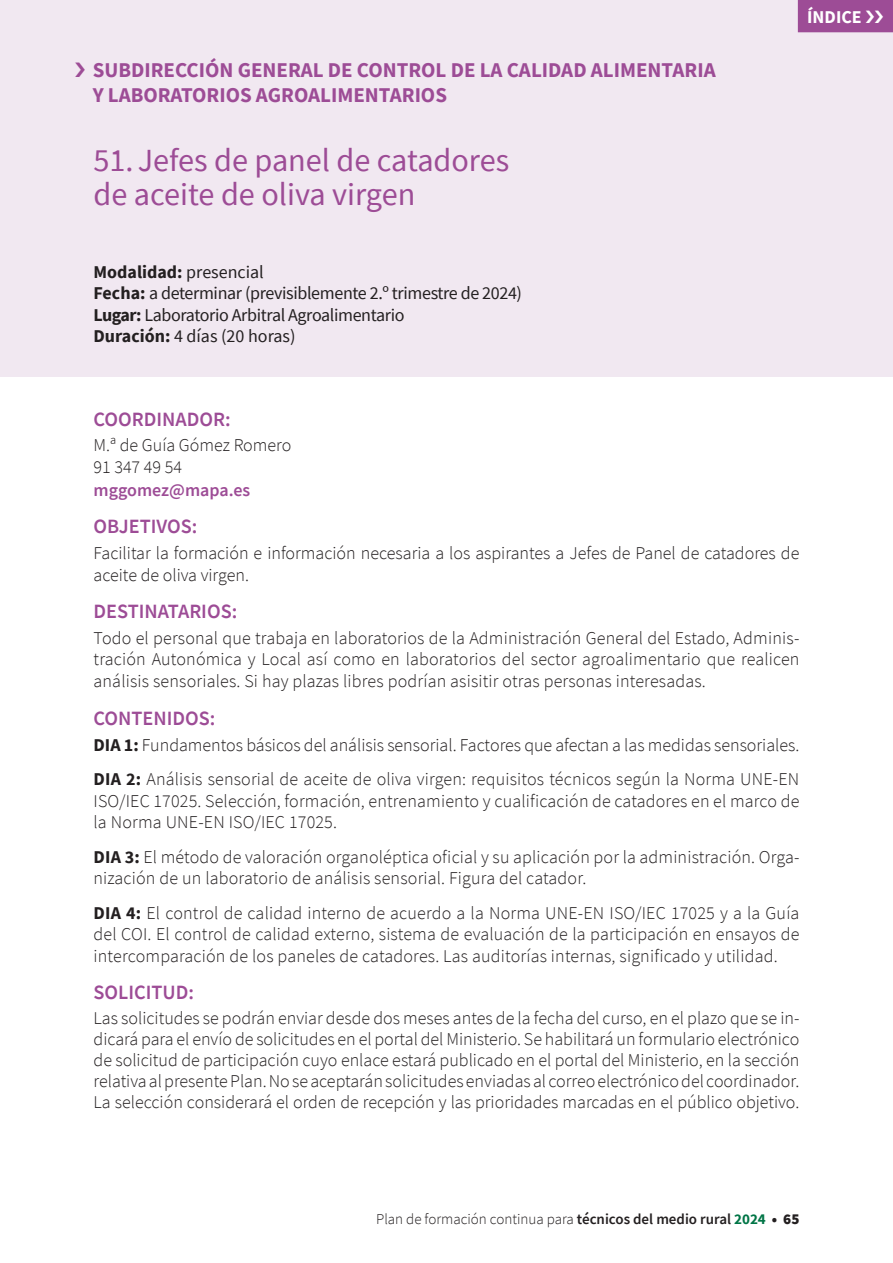
<style>
.page{position:relative;width:893px;height:1263px;background:#fff}
.page>*{position:absolute;margin:0;border:0;box-sizing:border-box;transform-origin:0 0}
.t1{font:32.25px/34.5px "Source Sans Pro";color:#9d4c96}
.Titulo_subdireccion{font:700 21px/25.2px "Source Sans Pro";color:#9d4c96}
.Título_apartado_fich{font:600 20.25px "Source Sans Pro";color:#9d4c96}
.Texto_ficha{font:300 18px/21.6px "Source Sans Pro";color:#231f20;text-align:justify}
.Datos_ficha{font:18px/21.6px "Source Sans Pro";letter-spacing:-.02em;color:#231f20}
.Datos_ficha-2{font:18px "Source Sans Pro";color:#231f20}
.Texto_ficha-2{font:600 18px "Source Sans Pro";color:#9d4c96}
.Texto_ficha-3{font:700 18px "Source Sans Pro";color:#fff}
.t2{font:300 15px "Source Sans Pro";color:#231f20}
.s1{font-weight:700}
.s2{font-weight:600}
.s3{font-weight:700;color:#007546}
.s4{font-weight:900}
</style>
<div class="page">
<div style="left:0;top:0;width:893px;height:376px;background:#f1e8f1"></div>
<div style="left:798px;top:0;width:95px;height:32px;background:#9d4c96"></div>
<p class="Titulo_subdireccion" style="left:93px;top:57px;width:624px;text-indent:-18px">❯ SUBDIRECCIÓN GENERAL DE CONTROL DE LA CALIDAD ALIMENTARIA<br>Y LABORATORIOS AGROALIMENTARIOS</p>
<p class="t1" style="left:94px;top:143px;width:417px">51. Jefes de panel de catadores de aceite de oliva virgen</p>
<p class="Datos_ficha" style="left:94px;top:261px;width:430px"><span class="s1">Modalidad:</span> presencial<br><span class="s1">Fecha:</span> a determinar (previsiblemente 2.º trimestre de 2024)</p>
<p class="Datos_ficha" style="left:94px;top:304px;width:313px"><span class="s1">Lugar:</span> Laboratorio Arbitral Agroalimentario</p>
<p class="Datos_ficha-2" style="left:94px;top:325px;width:204px"><span class="s1">Duración:</span> 4 días (20 horas)</p>
<p class="Texto_ficha-3" style="left:807px;top:5px;width:78px">ÍNDICE ❯❯</p>
<p class="Título_apartado_fich" style="left:94px;top:405px;width:139px">COORDINADOR:</p>
<p class="Texto_ficha" style="left:94px;top:435px;width:199px">M.ª de Guía Gómez Romero<br>91 347 49 54</p>
<p class="Texto_ficha-2" style="left:94px;top:479px;width:158px">mggomez@mapa.es</p>
<p class="Título_apartado_fich" style="left:94px;top:513px;width:105px">OBJETIVOS:</p>
<p class="Texto_ficha" style="left:94px;top:543px;width:707px">Facilitar la formación e información necesaria a los aspirantes a Jefes de Panel de catadores de aceite de oliva virgen.</p>
<p class="Título_apartado_fich" style="left:94px;top:598px;width:145px">DESTINATARIOS:</p>
<p class="Texto_ficha" style="left:94px;top:627px;width:707px">Todo el personal que trabaja en laboratorios de la Administración General del Estado, Adminis&shy;tración Autonómica y Local así como en laboratorios del sector agroalimentario que realicen análisis sensoriales. Si hay plazas libres podrían asisitir otras personas interesadas.</p>
<p class="Título_apartado_fich" style="left:94px;top:705px;width:123px">CONTENIDOS:</p>
<p class="Texto_ficha" style="left:94px;top:734px;width:707px"><span class="s1">DIA 1:</span> Fundamentos básicos del análisis sensorial. Factores que afectan a las medidas sensoriales.</p>
<p class="Texto_ficha" style="left:94px;top:768px;width:707px"><span class="s1">DIA 2:</span> Análisis sensorial de aceite de oliva virgen: requisitos técnicos según la Norma UNE-EN ISO/IEC 17025. Selección, formación, entrenamiento y cualificación de catadores en el marco de la Norma UNE-EN ISO/IEC 17025.</p>
<p class="Texto_ficha" style="left:94px;top:846px;width:707px"><span class="s1">DIA 3:</span> El método de valoración organoléptica oficial y su aplicación por la administración. Orga&shy;nización de un laboratorio de análisis sensorial. Figura del catador.</p>
<p class="Texto_ficha" style="left:94px;top:902px;width:707px"><span class="s1">DIA 4:</span> El control de calidad interno de acuerdo a la Norma UNE-EN ISO/IEC 17025 y a la Guía del COI. El control de calidad externo, sistema de evaluación de la participación en ensayos de intercomparación de los paneles de catadores. Las auditorías internas, significado y utilidad.</p>
<p class="Título_apartado_fich" style="left:94px;top:979px;width:102px">SOLICITUD:</p>
<p class="Texto_ficha" style="left:94px;top:1008px;width:707px;line-height:21px">Las solicitudes se podrán enviar desde dos meses antes de la fecha del curso, en el plazo que se in&shy;dicará para el envío de solicitudes en el portal del Ministerio. Se habilitará un formulario electrónico de solicitud de participación cuyo enlace estará publicado en el portal del Ministerio, en la sección relativa al presente Plan. No se aceptarán solicitudes enviadas al correo electrónico del coordinador.<br>La selección considerará el orden de recepción y las prioridades marcadas en el público objetivo.</p>
<p class="t2" style="left:376px;top:1210px;width:425px">Plan de formación continua para <span class="s2">técnicos del medio rural</span> <span class="s3">2024</span> <span class="s4">• 65</span></p>
</div>
